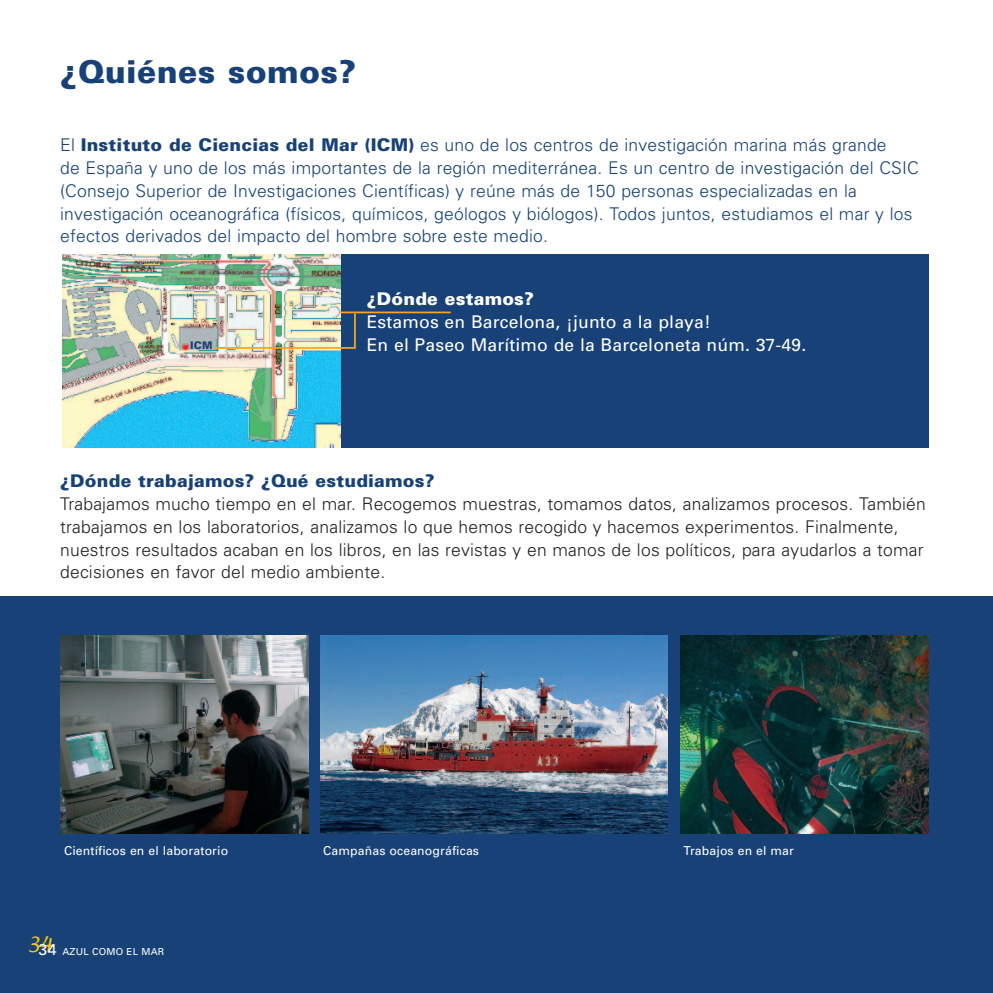
<style>
.page{position:relative;width:993px;height:993px;background:#fff}
.page>*{position:absolute;margin:0;border:0;box-sizing:border-box;transform-origin:0 0}
.t1{font:900 31.5px "Univers";letter-spacing:.015em;color:#184277}
.t2{font:300 17.5px/22.8px "Univers";letter-spacing:.01em;color:#184277}
.t3{font:300 17.5px/22.8px "Univers";letter-spacing:.01em;color:#231f20}
.t4{font:17.5px/22.8px "Univers";letter-spacing:.01em;color:#fff}
.t5{font:900 17.5px "Univers";letter-spacing:.015em;color:#184277}
.t6{font:900 17.5px "Univers";letter-spacing:.015em;color:#fff}
.t7{font:12.25px "Univers";letter-spacing:.01em;color:#fff}
.t8{font:900 10.5px "Univers";color:#184277}
.t9{font:9.62px "Univers";letter-spacing:.03em;color:#fff}
.s1{font-weight:900}
.s2{font-size:15.75px}
</style>
<div class="page">
<img style="left:0;top:254px;width:992px;height:738px">
<h1 class="t1" style="left:60px;top:60px;width:297px">¿Quiénes somos?</h1>
<p class="t2" style="left:60px;top:135px;width:860px">El <span class="s1">Instituto de Ciencias del Mar (ICM)</span> es uno de los centros de investigación marina más grande<br>de España y uno de los más importantes de la región mediterránea. Es un centro de investigación del CSIC (Consejo Superior de Investigaciones Científicas) y reúne más de 150 personas especializadas en la investigación oceanográfica (físicos, químicos, geólogos y biólogos). Todos juntos, estudiamos el mar y los efectos derivados del impacto del hombre sobre este medio.</p>
<p class="t8" style="left:190px;top:341px;width:24px">ICM</p>
<p class="t6" style="left:367px;top:292px;width:169px">¿Dónde estamos?</p>
<p class="t4" style="left:367px;top:312px;width:441px">Estamos en Barcelona, ¡junto a la playa!<br>En el Paseo Marítimo de la Barceloneta núm. 37-49.</p>
<p class="t5" style="left:60px;top:474px;width:376px">¿Dónde trabajamos? ¿Qué estudiamos?</p>
<p class="t3" style="left:60px;top:494px;width:867px">Trabajamos mucho tiempo en el mar. Recogemos muestras, tomamos datos, analizamos procesos. También trabajamos en los laboratorios, analizamos lo que hemos recogido y hacemos experimentos. Finalmente, nuestros resultados acaban en los libros, en las revistas y en manos de los políticos, para ayudarlos a tomar decisiones en favor del medio ambiente.</p>
<p class="t7" style="left:64px;top:846px;width:166px">Científicos en el laboratorio</p>
<p class="t7" style="left:323px;top:846px;width:157px">Campañas oceanográficas</p>
<p class="t7" style="left:683px;top:846px;width:112px">Trabajos en el mar</p>
<p class="t9" style="left:26px;top:948px;width:140px"><sup>34</sup><span class="s2">34</span> AZUL COMO EL MAR</p>
</div>
